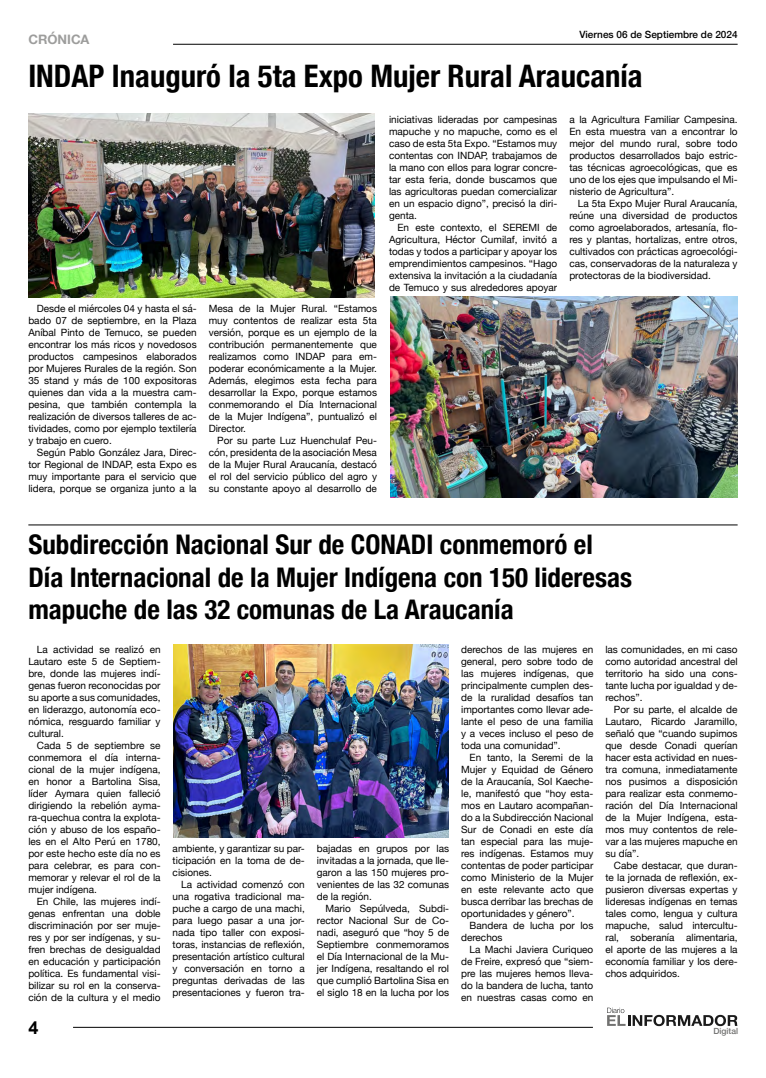
<style>
.page{position:relative;width:766px;height:1078px;background:#fff}
.page>*{position:absolute;margin:0;border:0;box-sizing:border-box;transform-origin:0 0}
.t1{font:700 condensed 31px "Helvetica Neue";color:#000}
.t2{font:700 condensed 27px/32.4px "Helvetica Neue";color:#000}
.t3{font:700 18px "Arial";color:#000}
.t4{font:700 13px "Helvetica Neue";color:#9d9d9c}
.t5{font:10px/12px "Helvetica Neue";color:#000;text-align:justify}
.t6{font:500 10px "Helvetica Neue";color:#000}
.t7{font:500 8.5px "Helvetica Neue";color:#717170}
</style>
<div class="page">
<hr style="left:173px;top:44px;width:564px;height:1px;background:#000">
<hr style="left:73px;top:1026px;width:519px;height:1px;background:#000">
<svg style="left:607px;top:1007px;width:130px;height:18px"></svg>
<hr style="left:28px;top:524px;width:709px;height:1px;background:#000">
<img style="left:173px;top:644px;width:275px;height:193px">
<img style="left:28px;top:113px;width:346px;height:185px">
<img style="left:390px;top:296px;width:347px;height:201px">
<h3 class="t4" style="left:28px;top:29px;width:63px">CRÓNICA</h3>
<p class="t6" style="left:579px;top:27px;width:160px">Viernes 06 de Septiembre de 2024</p>
<h1 class="t1" style="left:28px;top:50px;width:615px">INDAP Inauguró la 5ta Expo Mujer Rural Araucanía</h1>
<p class="t5" style="left:28px;top:302px;width:170px;text-indent:8px">Desde el miércoles 04 y hasta el sá&shy;bado 07 de septiembre, en la Plaza Aníbal Pinto de Temuco, se pueden encontrar los más ricos y novedosos productos campesinos elaborados por Mujeres Rurales de la región. Son 35 stand y más de 100 expositoras quienes dan vida a la muestra cam&shy;pesina, que también contempla la realización de diversos talleres de ac&shy;tividades, como por ejemplo textilería y trabajo en cuero.</p>
<p class="t5" style="left:28px;top:446px;width:170px;text-indent:8px">Según Pablo González Jara, Direc&shy;tor Regional de INDAP, esta Expo es muy importante para el servicio que lidera, porque se organiza junto a la</p>
<p class="t5" style="left:209px;top:302px;width:170px">Mesa de la Mujer Rural. “Estamos muy contentos de realizar esta 5ta versión, porque es un ejemplo de la contribución permanentemente que realizamos como INDAP para em&shy;poderar económicamente a la Mujer.<br>Además, elegimos esta fecha para desarrollar la Expo, porque estamos conmemorando el Día Internacional de la Mujer Indígena”, puntualizó el Director.</p>
<p class="t5" style="left:209px;top:434px;width:170px;text-indent:8px">Por su parte Luz Huenchulaf Peu&shy;cón, presidenta de la asociación Mesa de la Mujer Rural Araucanía, destacó el rol del servicio público del agro y su constante apoyo al desarrollo de</p>
<p class="t5" style="left:389px;top:114px;width:170px">iniciativas lideradas por campesinas mapuche y no mapuche, como es el caso de esta 5ta Expo. “Estamos muy contentas con INDAP, trabajamos de la mano con ellos para lograr concre&shy;tar esta feria, donde buscamos que las agricultoras puedan comercializar en un espacio digno”, precisó la diri&shy;genta.</p>
<p class="t5" style="left:389px;top:222px;width:170px;text-indent:8px">En este contexto, el SEREMI de Agricultura, Héctor Cumilaf, invitó a todas y todos a participar y apoyar los emprendimientos campesinos. “Hago extensiva la invitación a la ciudadanía de Temuco y sus alrededores apoyar</p>
<p class="t5" style="left:569px;top:114px;width:170px">a la Agricultura Familiar Campesina.<br>En esta muestra van a encontrar lo mejor del mundo rural, sobre todo productos desarrollados bajo estric&shy;tas técnicas agroecológicas, que es uno de los ejes que impulsando el Mi&shy;nisterio de Agricultura”.</p>
<p class="t5" style="left:569px;top:198px;width:170px;text-indent:8px">La 5ta Expo Mujer Rural Araucanía, reúne una diversidad de productos como agroelaborados, artesanía, flo&shy;res y plantas, hortalizas, entre otros, cultivados con prácticas agroecológi&shy;cas, conservadoras de la naturaleza y protectoras de la biodiversidad.</p>
<h2 class="t2" style="left:28px;top:526px;width:605px">Subdirección Nacional Sur de CONADI conmemoró el<br>Día Internacional de la Mujer Indígena con 150 lideresas mapuche de las 32 comunas de La Araucanía</h2>
<p class="t5" style="left:28px;top:644px;width:134px;text-indent:8px">La actividad se realizó en Lautaro este 5 de Septiem&shy;bre, donde las mujeres indí&shy;genas fueron reconocidas por su aporte a sus comunidades, en liderazgo, autonomía eco&shy;nómica, resguardo familiar y cultural.</p>
<p class="t5" style="left:28px;top:740px;width:134px;text-indent:8px">Cada 5 de septiembre se conmemora el día interna&shy;cional de la mujer indígena, en honor a Bartolina Sisa, líder Aymara quien falleció dirigiendo la rebelión ayma&shy;ra-quechua contra la explota&shy;ción y abuso de los españo&shy;les en el Alto Perú en 1780, por este hecho este día no es para celebrar, es para con&shy;memorar y relevar el rol de la mujer indígena.</p>
<p class="t5" style="left:28px;top:896px;width:134px;text-indent:8px">En Chile, las mujeres indí&shy;genas enfrentan una doble discriminación por ser muje&shy;res y por ser indígenas, y su&shy;fren brechas de desigualdad en educación y participación política. Es fundamental visi&shy;bilizar su rol en la conserva&shy;ción de la cultura y el medio</p>
<p class="t5" style="left:461px;top:644px;width:134px">derechos de las mujeres en general, pero sobre todo de las mujeres indígenas, que principalmente cumplen des&shy;de la ruralidad desafíos tan importantes como llevar ade&shy;lante el peso de una familia y a veces incluso el peso de toda una comunidad”.</p>
<p class="t5" style="left:461px;top:752px;width:134px;text-indent:8px">En tanto, la Seremi de la Mujer y Equidad de Género de la Araucanía, Sol Kaeche&shy;le, manifestó que “hoy esta&shy;mos en Lautaro acompañan&shy;do a la Subdirección Nacional Sur de Conadi en este día tan especial para las muje&shy;res indígenas. Estamos muy contentas de poder participar como Ministerio de la Mujer en este relevante acto que busca derribar las brechas de oportunidades y género”.</p>
<p class="t5" style="left:461px;top:920px;width:134px;text-indent:8px">Bandera de lucha por los derechos</p>
<p class="t5" style="left:461px;top:944px;width:134px;text-indent:8px">La Machi Javiera Curiqueo de Freire, expresó que “siem&shy;pre las mujeres hemos lleva&shy;do la bandera de lucha, tanto en nuestras casas como en</p>
<p class="t5" style="left:605px;top:644px;width:134px">las comunidades, en mi caso como autoridad ancestral del territorio ha sido una cons&shy;tante lucha por igualdad y de&shy;rechos”.</p>
<p class="t5" style="left:605px;top:704px;width:134px;text-indent:8px">Por su parte, el alcalde de Lautaro, Ricardo Jaramillo, señaló que “cuando supimos que desde Conadi querían hacer esta actividad en nues&shy;tra comuna, inmediatamente nos pusimos a disposición para realizar esta conmemo&shy;ración del Día Internacional de la Mujer Indígena, esta&shy;mos muy contentos de rele&shy;var a las mujeres mapuche en su día”.</p>
<p class="t5" style="left:605px;top:860px;width:134px;text-indent:8px">Cabe destacar, que duran&shy;te la jornada de reflexión, ex&shy;pusieron diversas expertas y lideresas indígenas en temas tales como, lengua y cultura mapuche, salud intercultu&shy;ral, soberanía alimentaria, el aporte de las mujeres a la economía familiar y los dere&shy;chos adquiridos.</p>
<p class="t5" style="left:172px;top:842px;width:134px">ambiente, y garantizar su par&shy;ticipación en la toma de de&shy;cisiones.</p>
<p class="t5" style="left:172px;top:878px;width:134px;text-indent:8px">La actividad comenzó con una rogativa tradicional ma&shy;puche a cargo de una machi, para luego pasar a una jor&shy;nada tipo taller con exposi&shy;toras, instancias de reflexión, presentación artístico cultural y conversación en torno a preguntas derivadas de las presentaciones y fueron tra-</p>
<p class="t5" style="left:317px;top:842px;width:134px">bajadas en grupos por las invitadas a la jornada, que lle&shy;garon a las 150 mujeres pro&shy;venientes de las 32 comunas de la región.</p>
<p class="t5" style="left:317px;top:902px;width:134px;text-indent:8px">Mario Sepúlveda, Subdi&shy;rector Nacional Sur de Co&shy;nadi, aseguró que “hoy 5 de Septiembre conmemoramos el Día Internacional de la Mu&shy;jer Indígena, resaltando el rol que cumplió Bartolina Sisa en el siglo 18 en la lucha por los</p>
<h3 class="t3" style="left:28px;top:1015px;width:12px">4</h3>
<p class="t7" style="left:713px;top:1023px;width:26px">Digital</p>
</div>
